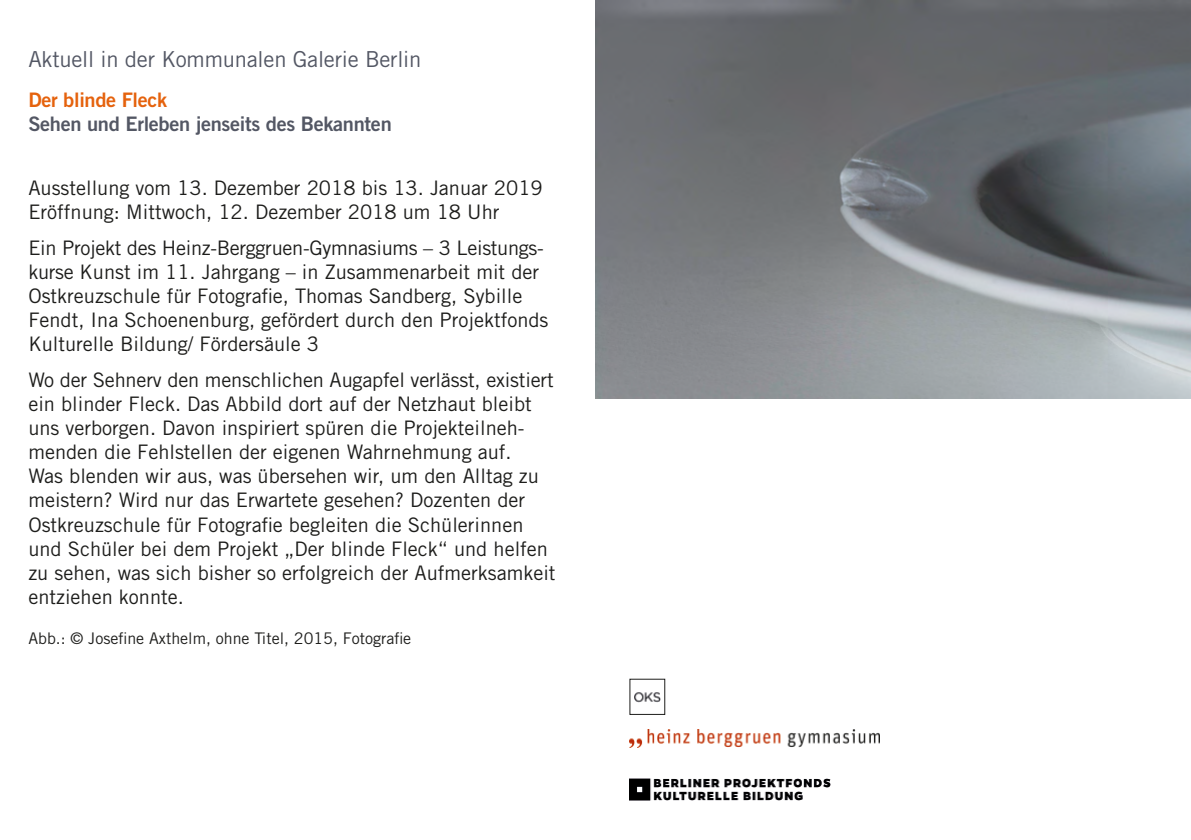
<style>
.page{position:relative;width:1191px;height:840px;background:#fff}
.page>*{position:absolute;margin:0;border:0;box-sizing:border-box;transform-origin:0 0}
.t1{font:22px "Trade Gothic LT Std";letter-spacing:-.01em;color:#535764}
.t2{font:20px/24px "Trade Gothic LT Std";color:#1d1d1b}
.t3{font:20px "Trade Gothic LT Std Bd 2";letter-spacing:-.015em;color:#535764}
.t4{font:20px "Trade Gothic LT Std Bd 2";letter-spacing:-.015em;color:#e5620d}
.t5{font:16px "Trade Gothic LT Std";color:#1d1d1b}
</style>
<div class="page">
<img style="left:595px;top:0;width:596px;height:398px">
<img style="left:629px;top:729px;width:250px;height:17px">
<img style="left:629px;top:778px;width:202px;height:23px">
<img style="left:634px;top:692px;width:27px;height:11px">
<p class="t1" style="left:28px;top:46px;width:394px">Aktuell in der Kommunalen Galerie Berlin</p>
<p class="t4" style="left:28px;top:87px;width:140px">Der blinde Fleck</p>
<p class="t3" style="left:28px;top:111px;width:365px">Sehen und Erleben jenseits des Bekannten</p>
<p class="t2" style="left:28px;top:176px;width:516px">Ausstellung vom 13. Dezember 2018 bis 13. Januar 2019<br>Eröffnung: Mittwoch, 12. Dezember 2018 um 18 Uhr</p>
<p class="t2" style="left:28px;top:236px;width:521px">Ein Projekt des Heinz-Berggruen-Gymnasiums – 3 Leistungs&shy;kurse Kunst im 11. Jahrgang – in Zusammenarbeit mit der Ostkreuzschule für Fotografie, Thomas Sandberg, Sybille Fendt, Ina Schoenenburg, gefördert durch den Projektfonds Kulturelle Bildung/ Fördersäule 3</p>
<p class="t2" style="left:28px;top:368px;width:529px">Wo der Sehnerv den menschlichen Augapfel verlässt, existiert ein blinder Fleck. Das Abbild dort auf der Netzhaut bleibt uns verborgen. Davon inspiriert spüren die Projekteilneh&shy;menden die Fehlstellen der eigenen Wahrnehmung auf.<br>Was blenden wir aus, was übersehen wir, um den Alltag zu meistern? Wird nur das Erwartete gesehen? Dozenten der Ostkreuzschule für Fotografie begleiten die Schülerinnen und Schüler bei dem Projekt „Der blinde Fleck“ und helfen zu sehen, was sich bisher so erfolgreich der Aufmerksamkeit entziehen konnte.</p>
<p class="t5" style="left:28px;top:628px;width:384px">Abb.: © Josefine Axthelm, ohne Titel, 2015, Fotografie</p>
</div>
